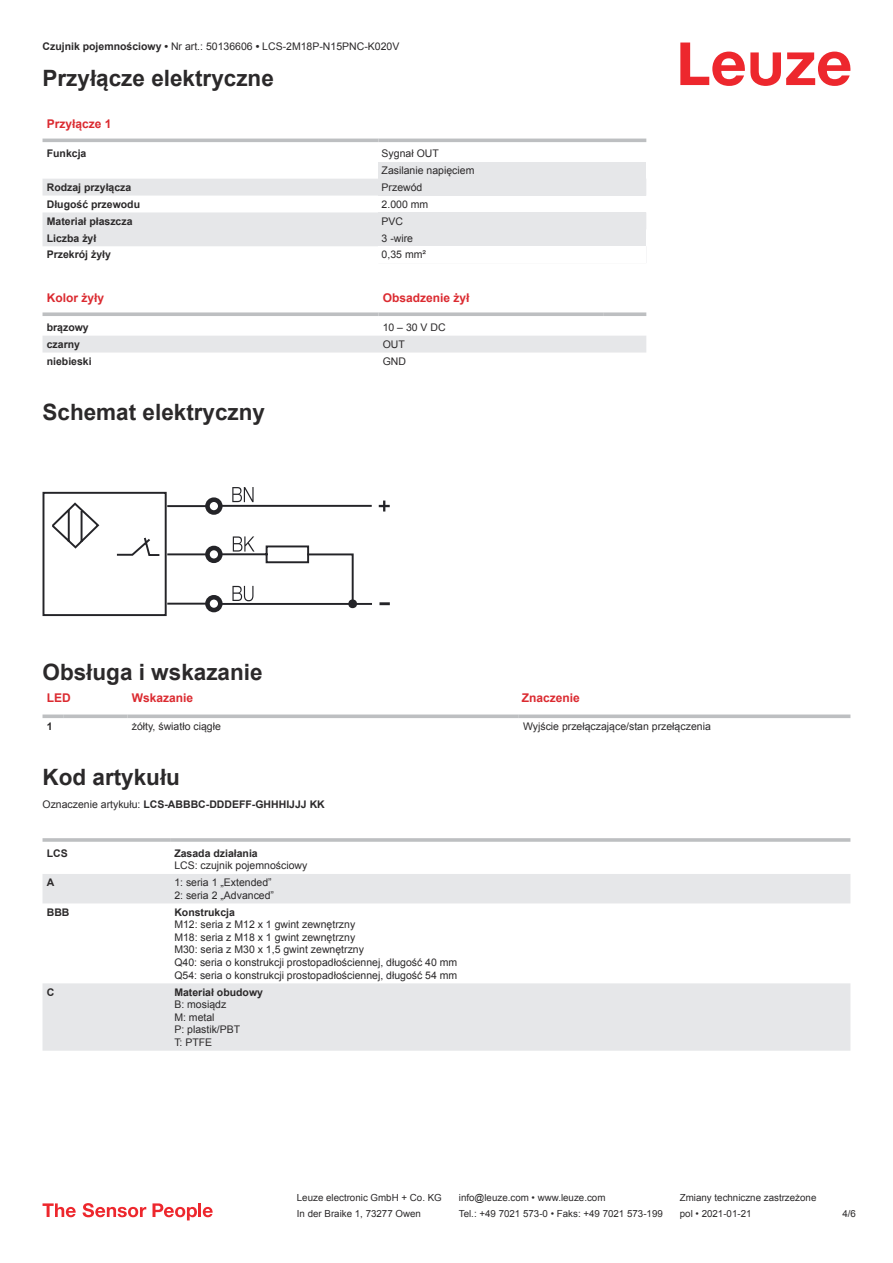
<style>
.page{position:relative;width:893px;height:1263px;background:#fff}
.page>*{position:absolute;margin:0;border:0;box-sizing:border-box;transform-origin:0 0}
.t1{font:700 22.5px "Arial";color:#2b292a}
.t2{font:700 12px "Arial";color:#db2a30}
.t3{font:10.5px/12.6px "Arial";color:#2b292a}
.t4{font:700 10.5px "Arial";color:#2b292a}
.t5{font:9.75px "Arial";color:#2b292a}
.s1{font-weight:700}
.s2{font-weight:400}
</style>
<div class="page">
<svg style="left:680px;top:43px;width:170px;height:43px"></svg>
<svg style="left:43px;top:138px;width:603px;height:1px"></svg>
<svg style="left:43px;top:179px;width:335px;height:67px;fill:#e6e7e9"></svg>
<hr style="left:43px;top:139px;width:335px;height:3px;background:#bdbfc1">
<hr style="left:378px;top:139px;width:268px;height:3px;background:#bdbfc1">
<div style="left:378px;top:162px;width:268px;height:17px;background:#e6e7e9"></div>
<div style="left:378px;top:179px;width:268px;height:17px;background:#e6e7e9"></div>
<div style="left:378px;top:212px;width:268px;height:17px;background:#e6e7e9"></div>
<div style="left:378px;top:229px;width:268px;height:17px;background:#e6e7e9"></div>
<div style="left:43px;top:336px;width:603px;height:17px;background:#e6e7e9"></div>
<svg style="left:43px;top:312px;width:335px;height:4px"></svg>
<svg style="left:378px;top:312px;width:226px;height:4px"></svg>
<svg style="left:604px;top:312px;width:42px;height:4px"></svg>
<svg style="left:43px;top:714px;width:21px;height:4px"></svg>
<svg style="left:64px;top:714px;width:64px;height:4px"></svg>
<svg style="left:128px;top:714px;width:391px;height:4px;background:#c5c7c9"></svg>
<svg style="left:519px;top:714px;width:331px;height:4px"></svg>
<svg style="left:43px;top:874px;width:807px;height:177px;fill:#e6e7e9"></svg>
<hr style="left:43px;top:838px;width:127px;height:4px;background:#bdbfc1">
<hr style="left:170px;top:838px;width:680px;height:4px;background:#c5c7c9">
<svg style="left:43px;top:1203px;width:33px;height:14px"></svg>
<svg style="left:83px;top:1203px;width:63px;height:14px"></svg>
<svg style="left:153px;top:1203px;width:44px;height:17px"></svg>
<hr style="left:198px;top:1203px;width:3px;height:14px;background:#ed272d">
<svg style="left:203px;top:1207px;width:10px;height:10px"></svg>
<svg style="left:43px;top:487px;width:347px;height:129px"></svg>
<p class="t3" style="left:43px;top:41px;width:358px"><span class="s1">Czujnik pojemnościowy •</span> Nr art.: 50136606 <span class="s1">•</span> LCS-2M18P-N15PNC-K020V</p>
<h1 class="t1" style="left:43px;top:63px;width:233px">Przyłącze elektryczne</h1>
<p class="t2" style="left:47px;top:115px;width:66px">Przyłącze 1</p>
<p class="t4" style="left:47px;top:149px;width:41px">Funkcja</p>
<p class="t3" style="left:382px;top:145px;width:94px;line-height:17px">Sygnał OUT<br>Zasilanie napięciem</p>
<p class="t4" style="left:47px;top:180px;width:86px">Rodzaj przyłącza</p>
<p class="t3" style="left:382px;top:182px;width:42px">Przewód</p>
<p class="t4" style="left:47px;top:197px;width:95px">Długość przewodu</p>
<p class="t3" style="left:382px;top:199px;width:48px">2.000 mm</p>
<p class="t4" style="left:47px;top:214px;width:87px">Materiał płaszcza</p>
<p class="t3" style="left:382px;top:216px;width:23px">PVC</p>
<p class="t4" style="left:47px;top:230px;width:51px">Liczba żył</p>
<p class="t3" style="left:382px;top:233px;width:33px">3 -wire</p>
<p class="t4" style="left:47px;top:247px;width:66px">Przekrój żyły</p>
<p class="t3" style="left:382px;top:249px;width:46px">0,35 mm²</p>
<p class="t2" style="left:47px;top:289px;width:59px">Kolor żyły</p>
<p class="t2" style="left:383px;top:289px;width:88px">Obsadzenie żył</p>
<p class="t4" style="left:47px;top:320px;width:44px">brązowy</p>
<p class="t3" style="left:383px;top:322px;width:65px">10 – 30 V DC</p>
<p class="t4" style="left:47px;top:340px;width:35px">czarny</p>
<p class="t3" style="left:383px;top:338px;width:24px">OUT</p>
<p class="t4" style="left:47px;top:357px;width:46px">niebieski</p>
<p class="t3" style="left:383px;top:355px;width:25px">GND</p>
<h1 class="t1" style="left:43px;top:403px;width:224px">Schemat elektryczny</h1>
<h1 class="t1" style="left:43px;top:657px;width:222px">Obsługa i wskazanie</h1>
<p class="t2" style="left:47px;top:694px;width:25px">LED</p>
<p class="t2" style="left:132px;top:694px;width:63px">Wskazanie</p>
<p class="t2" style="left:522px;top:694px;width:60px">Znaczenie</p>
<p class="t4" style="left:47px;top:719px;width:7px">1</p>
<p class="t3" style="left:132px;top:720px;width:91px">żółty, światło ciągłe</p>
<p class="t3" style="left:523px;top:720px;width:189px">Wyjście przełączające/stan przełączenia</p>
<h1 class="t1" style="left:43px;top:761px;width:139px">Kod artykułu</h1>
<p class="t4" style="left:43px;top:797px;width:284px"><span class="s2">Oznaczenie artykułu:</span> LCS-ABBBC-DDDEFF-GHHHIJJJ KK</p>
<p class="t4" style="left:47px;top:849px;width:22px">LCS</p>
<p class="t4" style="left:174px;top:845px;width:85px">Zasada działania</p>
<p class="t3" style="left:174px;top:859px;width:135px">LCS: czujnik pojemnościowy</p>
<p class="t4" style="left:47px;top:878px;width:9px">A</p>
<p class="t3" style="left:174px;top:877px;width:101px">1: seria 1 „Extended”<br>2: seria 2 „Advanced”</p>
<p class="t4" style="left:47px;top:908px;width:24px">BBB</p>
<p class="t4" style="left:174px;top:908px;width:62px">Konstrukcja</p>
<p class="t3" style="left:174px;top:918px;width:285px">M12: seria z M12 x 1 gwint zewnętrzny<br>M18: seria z M18 x 1 gwint zewnętrzny<br>M30: seria z M30 x 1,5 gwint zewnętrzny<br>Q40: seria o konstrukcji prostopadłościennej, długość 40 mm Q54: seria o konstrukcji prostopadłościennej, długość 54 mm</p>
<p class="t4" style="left:47px;top:988px;width:9px">C</p>
<p class="t4" style="left:174px;top:984px;width:90px">Materiał obudowy</p>
<p class="t3" style="left:174px;top:998px;width:67px">B: mosiądz<br>M: metal<br>P: plastik/PBT<br>T: PTFE</p>
<p class="t5" style="left:297px;top:1191px;width:146px">Leuze electronic GmbH + Co. KG</p>
<p class="t5" style="left:459px;top:1191px;width:148px">info@leuze.com • www.leuze.com</p>
<p class="t5" style="left:680px;top:1191px;width:138px">Zmiany techniczne zastrzeżone</p>
<p class="t5" style="left:297px;top:1210px;width:126px">In der Braike 1, 73277 Owen</p>
<p class="t5" style="left:459px;top:1207px;width:205px">Tel.: +49 7021 573-0 • Faks: +49 7021 573-199</p>
<p class="t5" style="left:680px;top:1207px;width:73px">pol • 2021-01-21</p>
<p class="t5" style="left:842px;top:1207px;width:15px">4 /6</p>
</div>
